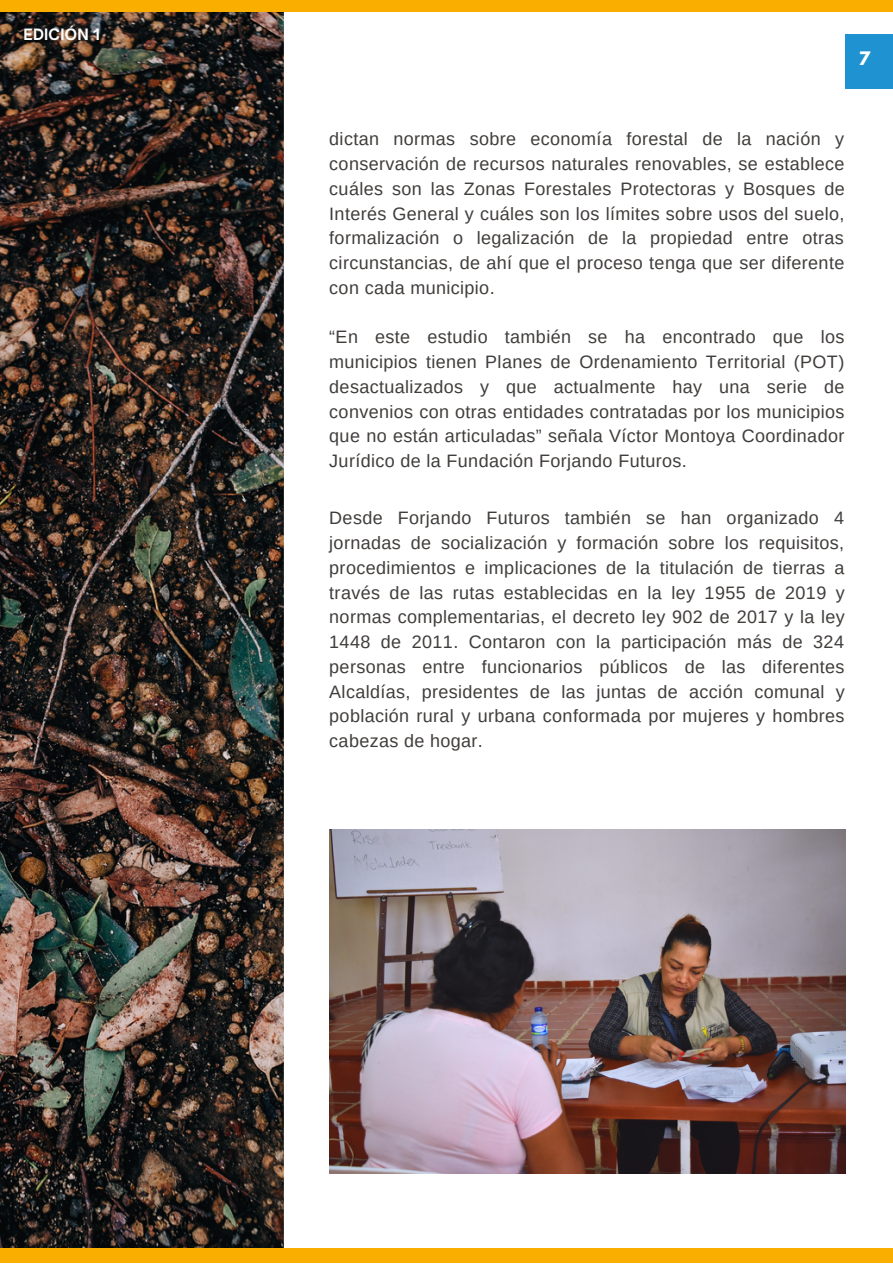
<style>
.page{position:relative;width:893px;height:1264px;background:#fff}
.page>*{position:absolute;margin:0;border:0;box-sizing:border-box;transform-origin:0 0}
.t1{font:18px/24.8px "Arimo";letter-spacing:.02em;color:#403d3b;text-align:justify}
.t2{font:700 16.5px "League Spartan";color:#fff}
.t3{font:700 15px "Open Sauce One";letter-spacing:.015em;color:#fff}
</style>
<div class="page">
<img style="left:0;top:12px;width:284px;height:1236px">
<div style="left:0;top:0;width:892px;height:12px;background:#f9ae00"></div>
<div style="left:0;top:1248px;width:892px;height:14px;background:#f9ae00"></div>
<div style="left:845px;top:34px;width:47px;height:54px;background:#1f92d1"></div>
<img style="left:329px;top:829px;width:516px;height:344px">
<p class="t3" style="left:23px;top:25px;width:78px">EDICIÓN 1</p>
<p class="t2" style="left:858px;top:51px;width:13px">7</p>
<p class="t1" style="left:329px;top:127px;width:517px">dictan normas sobre economía forestal de la nación y conservación de recursos naturales renovables, se establece cuáles son las Zonas Forestales Protectoras y Bosques de Interés General y cuáles son los límites sobre usos del suelo, formalización o legalización de la propiedad entre otras circunstancias, de ahí que el proceso tenga que ser diferente con cada municipio.</p>
<p class="t1" style="left:329px;top:325px;width:516px">“En este estudio también se ha encontrado que los municipios tienen Planes de Ordenamiento Territorial (POT) desactualizados y que actualmente hay una serie de convenios con otras entidades contratadas por los municipios que no están articuladas” señala Víctor Montoya Coordinador Jurídico de la Fundación Forjando Futuros.</p>
<p class="t1" style="left:329px;top:506px;width:517px">Desde Forjando Futuros también se han organizado 4 jornadas de socialización y formación sobre los requisitos, procedimientos e implicaciones de la titulación de tierras a través de las rutas establecidas en la ley 1955 de 2019 y normas complementarias, el decreto ley 902 de 2017 y la ley 1448 de 2011. Contaron con la participación más de 324 personas entre funcionarios públicos de las diferentes Alcaldías, presidentes de las juntas de acción comunal y población rural y urbana conformada por mujeres y hombres cabezas de hogar.</p>
</div>
